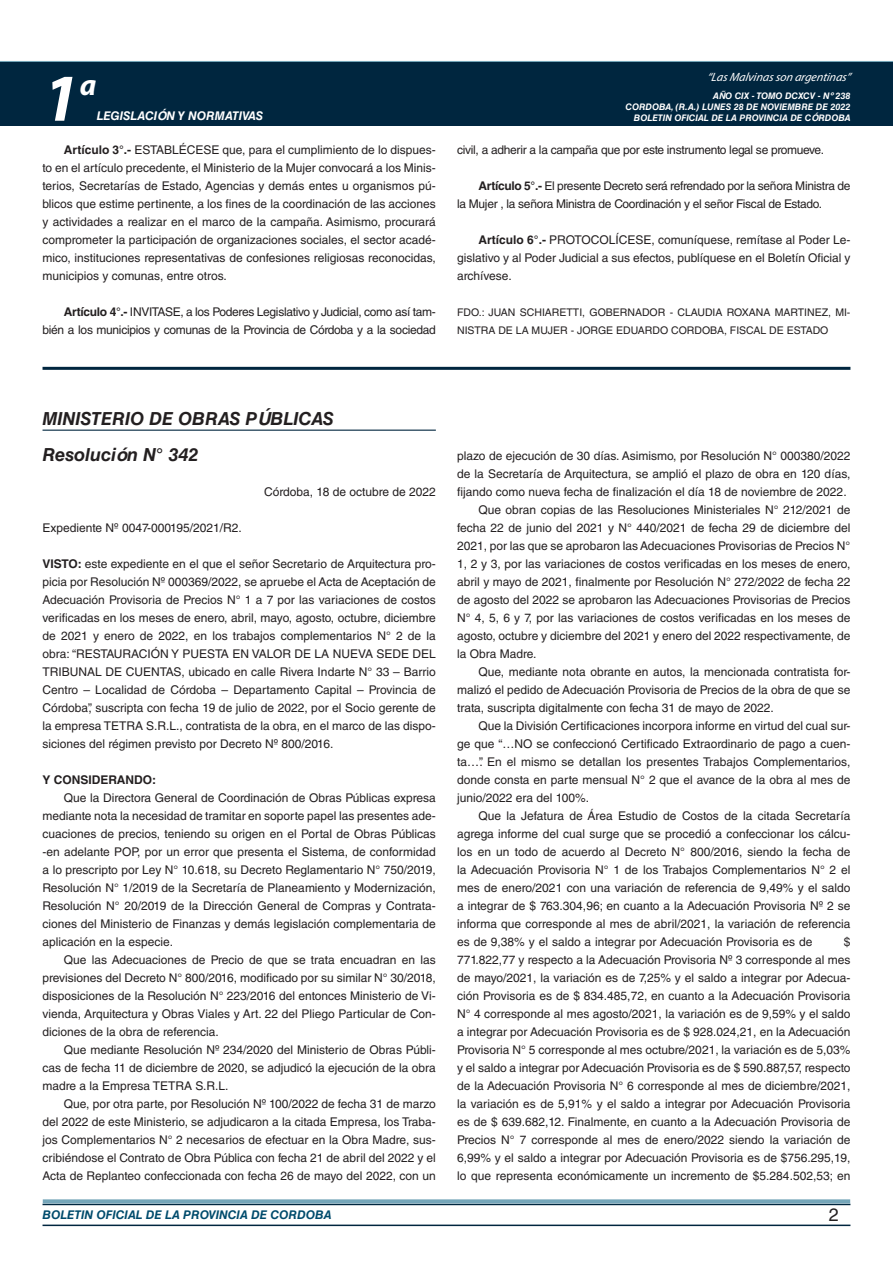
<style>
.page{position:relative;width:893px;height:1263px;background:#fff}
.page>*{position:absolute;margin:0;border:0;box-sizing:border-box;transform-origin:0 0}
.t1{font:italic 700 67.5px "Myriad Pro";color:#fff}
.t2{font:italic 700 30px "Myriad Pro";color:#fff}
.NOMBRE_DE_MINISTERIO{font:italic 700 18px "Helvetica LT Std";color:#231f20}
.t3{font:18px "Helvetica LT Std";color:#231f20}
.TEXTO_BASE{font:12px/18px "Helvetica LT Std";color:#231f20;text-align:justify}
.TEXTO_BASE-2{font:12px/18px "Helvetica LT Std";letter-spacing:-.025em;color:#231f20;text-align:right}
.t4{font:italic 700 12px "Helvetica LT Std";color:#004b6c}
.t5{font:italic 12px "Myriad Pro";color:#fff}
.FECHA{font:12px "Helvetica LT Std";color:#231f20}
.t6{font:italic 700 12px "Helvetica LT Std";color:#fff}
.TEXTO_BASE-3{font:700 12px "Helvetica LT Std";color:#231f20}
.FIRMA{font:10.5px/18px "Helvetica LT Std";color:#231f20}
.t7{font:italic 700 9px/10.8px "Helvetica LT Std";color:#fff;text-align:right}
.s1{font-weight:700}
</style>
<div class="page">
<div style="left:0;top:61px;width:893px;height:6px;background:#73a5b8"></div>
<div style="left:0;top:62px;width:893px;height:64px;background:#00263f"></div>
<hr style="left:43px;top:1224px;width:807px;height:2px;background:#00263f">
<div style="left:42px;top:1198px;width:809px;height:8px;background:#fff;opacity:.75"></div>
<hr style="left:43px;top:367px;width:807px;height:3px;background:#00263f">
<hr style="left:43px;top:430px;width:393px;height:1px;background:#00263f">
<h1 class="t1" style="left:43px;top:54px;width:38px">1</h1>
<h2 class="t2" style="left:80px;top:66px;width:18px">a</h2>
<p class="t6" style="left:97px;top:109px;width:168px">LEGISLACIÓN Y NORMATIVAS</p>
<p class="TEXTO_BASE" style="left:43px;top:141px;width:395px;text-indent:21px"><span class="s1">Artículo 3°.-</span> ESTABLÉCESE que, para el cumplimiento de lo dispues&shy;to en el artículo precedente, el Ministerio de la Mujer convocará a los Minis&shy;terios, Secretarías de Estado, Agencias y demás entes u organismos pú&shy;blicos que estime pertinente, a los fines de la coordinación de las acciones y actividades a realizar en el marco de la campaña. Asimismo, procurará comprometer la participación de organizaciones sociales, el sector acadé&shy;mico, instituciones representativas de confesiones religiosas reconocidas, municipios y comunas, entre otros.</p>
<p class="TEXTO_BASE-2" style="left:43px;top:303px;width:395px"><span class="s1">Artículo 4°.-</span> INVITASE, a los Poderes Legislativo y Judicial, como así tam&shy;bién a los municipios y comunas de la Provincia de Córdoba y a la sociedad</p>
<p class="t5" style="left:707px;top:70px;width:145px">“LasMalvinasson argentinas”</p>
<p class="t7" style="left:626px;top:91px;width:226px">AÑO CIX - TOMO DCXCV - Nº 238<br>CORDOBA, (R.A.) LUNES 28 DE NOVIEMBRE DE 2022<br>BOLETIN OFICIAL DE LA PROVINCIA DE CÓRDOBA</p>
<p class="TEXTO_BASE-2" style="left:457px;top:141px;width:369px">civil, a adherir a la campaña que por este instrumento legal se promueve.</p>
<p class="TEXTO_BASE-2" style="left:457px;top:177px;width:395px;text-align:left;text-indent:21px"><span class="s1">Artículo 5°.-</span> El presente Decreto será refrendado por la señora Ministra de la Mujer , la señora Ministra de Coordinación y el señor Fiscal de Estado.</p>
<p class="TEXTO_BASE" style="left:457px;top:231px;width:395px;text-indent:21px"><span class="s1">Artículo 6°.-</span> PROTOCOLÍCESE, comuníquese, remítase al Poder Le&shy;gislativo y al Poder Judicial a sus efectos, publíquese en el Boletín Oficial y archívese.</p>
<p class="FIRMA" style="left:457px;top:303px;width:395px">FDO.: JUAN SCHIARETTI, GOBERNADOR - CLAUDIA ROXANA MARTINEZ, MI-<br>NISTRA DE LA MUJER - JORGE EDUARDO CORDOBA, FISCAL DE ESTADO</p>
<p class="NOMBRE_DE_MINISTERIO" style="left:43px;top:408px;width:293px">MINISTERIO DE OBRAS PÚBLICAS</p>
<p class="NOMBRE_DE_MINISTERIO" style="left:43px;top:444px;width:157px">Resolución N° 342</p>
<p class="FECHA" style="left:264px;top:485px;width:173px">Córdoba, 18 de octubre de 2022</p>
<p class="TEXTO_BASE" style="left:43px;top:519px;width:201px">Expediente Nº 0047-000195/2021/R2.</p>
<p class="TEXTO_BASE" style="left:43px;top:555px;width:395px"><span class="s1">VISTO:</span> este expediente en el que el señor Secretario de Arquitectura pro&shy;picia por Resolución Nº 000369/2022, se apruebe el Acta de Aceptación de Adecuación Provisoria de Precios N° 1 a 7 por las variaciones de costos verificadas en los meses de enero, abril, mayo, agosto, octubre, diciembre de 2021 y enero de 2022, en los trabajos complementarios N° 2 de la obra: “RESTAURACIÓN Y PUESTA EN VALOR DE LA NUEVA SEDE DEL TRIBUNAL DE CUENTAS, ubicado en calle Rivera Indarte N° 33 – Barrio Centro – Localidad de Córdoba – Departamento Capital – Provincia de Córdoba”, suscripta con fecha 19 de julio de 2022, por el Socio gerente de la empresa TETRA S.R.L., contratista de la obra, en el marco de las dispo&shy;siciones del régimen previsto por Decreto Nº 800/2016.</p>
<p class="TEXTO_BASE-3" style="left:43px;top:772px;width:115px">Y CONSIDERANDO:</p>
<p class="TEXTO_BASE" style="left:43px;top:789px;width:395px;text-indent:21px">Que la Directora General de Coordinación de Obras Públicas expresa mediante nota la necesidad de tramitar en soporte papel las presentes ade&shy;cuaciones de precios, teniendo su origen en el Portal de Obras Públicas -en adelante POP, por un error que presenta el Sistema, de conformidad a lo prescripto por Ley N° 10.618, su Decreto Reglamentario N° 750/2019, Resolución N° 1/2019 de la Secretaría de Planeamiento y Modernización, Resolución N° 20/2019 de la Dirección General de Compras y Contrata&shy;ciones del Ministerio de Finanzas y demás legislación complementaria de aplicación en la especie.</p>
<p class="TEXTO_BASE" style="left:43px;top:951px;width:395px;text-indent:21px">Que las Adecuaciones de Precio de que se trata encuadran en las previsiones del Decreto N° 800/2016, modificado por su similar N° 30/2018, disposiciones de la Resolución N° 223/2016 del entonces Ministerio de Vi&shy;vienda, Arquitectura y Obras Viales y Art. 22 del Pliego Particular de Con&shy;diciones de la obra de referencia.</p>
<p class="TEXTO_BASE" style="left:43px;top:1041px;width:395px;text-indent:21px">Que mediante Resolución Nº 234/2020 del Ministerio de Obras Públi&shy;cas de fecha 11 de diciembre de 2020, se adjudicó la ejecución de la obra madre a la Empresa TETRA S.R.L.</p>
<p class="TEXTO_BASE" style="left:43px;top:1095px;width:395px;text-indent:21px">Que, por otra parte, por Resolución Nº 100/2022 de fecha 31 de marzo del 2022 de este Ministerio, se adjudicaron a la citada Empresa, los Traba&shy;jos Complementarios N° 2 necesarios de efectuar en la Obra Madre, sus&shy;cribiéndose el Contrato de Obra Pública con fecha 21 de abril del 2022 y el Acta de Replanteo confeccionada con fecha 26 de mayo del 2022, con un</p>
<p class="TEXTO_BASE" style="left:457px;top:447px;width:395px">plazo de ejecución de 30 días. Asimismo, por Resolución N° 000380/2022 de la Secretaría de Arquitectura, se amplió el plazo de obra en 120 días, fijando como nueva fecha de finalización el día 18 de noviembre de 2022.</p>
<p class="TEXTO_BASE" style="left:457px;top:501px;width:395px;text-indent:21px">Que obran copias de las Resoluciones Ministeriales N° 212/2021 de fecha 22 de junio del 2021 y N° 440/2021 de fecha 29 de diciembre del 2021, por las que se aprobaron las Adecuaciones Provisorias de Precios N° 1, 2 y 3, por las variaciones de costos verificadas en los meses de enero, abril y mayo de 2021, finalmente por Resolución N° 272/2022 de fecha 22 de agosto del 2022 se aprobaron las Adecuaciones Provisorias de Precios N° 4, 5, 6 y 7, por las variaciones de costos verificadas en los meses de agosto, octubre y diciembre del 2021 y enero del 2022 respectivamente, de la Obra Madre.</p>
<p class="TEXTO_BASE" style="left:457px;top:663px;width:395px;text-indent:21px">Que, mediante nota obrante en autos, la mencionada contratista for&shy;malizó el pedido de Adecuación Provisoria de Precios de la obra de que se trata, suscripta digitalmente con fecha 31 de mayo de 2022.</p>
<p class="TEXTO_BASE" style="left:457px;top:717px;width:395px;text-indent:21px">Que la División Certificaciones incorpora informe en virtud del cual sur&shy;ge que “…NO se confeccionó Certificado Extraordinario de pago a cuen&shy;ta…”. En el mismo se detallan los presentes Trabajos Complementarios, donde consta en parte mensual N° 2 que el avance de la obra al mes de junio/2022 era del 100%.</p>
<p class="TEXTO_BASE" style="left:457px;top:807px;width:395px;text-indent:21px">Que la Jefatura de Área Estudio de Costos de la citada Secretaría agrega informe del cual surge que se procedió a confeccionar los cálcu&shy;los en un todo de acuerdo al Decreto N° 800/2016, siendo la fecha de la Adecuación Provisoria N° 1 de los Trabajos Complementarios N° 2 el mes de enero/2021 con una variación de referencia de 9,49% y el saldo a integrar de $ 763.304,96; en cuanto a la Adecuación Provisoria Nº 2 se informa que corresponde al mes de abril/2021, la variación de referencia es de 9,38% y el saldo a integrar por Adecuación Provisoria es de</p>
<p class="TEXTO_BASE" style="left:457px;top:933px;width:395px;text-indent:387px">$ 771.822,77 y respecto a la Adecuación Provisoria Nº 3 corresponde al mes de mayo/2021, la variación es de 7,25% y el saldo a integrar por Adecua&shy;ción Provisoria es de $ 834.485,72, en cuanto a la Adecuación Provisoria N° 4 corresponde al mes agosto/2021, la variación es de 9,59% y el saldo a integrar por Adecuación Provisoria es de $ 928.024,21, en la Adecuación Provisoria N° 5 corresponde al mes octubre/2021, la variación es de 5,03% y el saldo a integrar por Adecuación Provisoria es de $ 590.887,57, respecto de la Adecuación Provisoria N° 6 corresponde al mes de diciembre/2021, la variación es de 5,91% y el saldo a integrar por Adecuación Provisoria es de $ 639.682,12. Finalmente, en cuanto a la Adecuación Provisoria de Precios N° 7 corresponde al mes de enero/2022 siendo la variación de 6,99% y el saldo a integrar por Adecuación Provisoria es de $756.295,19, lo que representa económicamente un incremento de $5.284.502,53; en</p>
<p class="t4" style="left:43px;top:1208px;width:290px">BOLETIN OFICIAL DE LA PROVINCIA DE CORDOBA</p>
<p class="t3" style="left:829px;top:1204px;width:12px">2</p>
</div>
